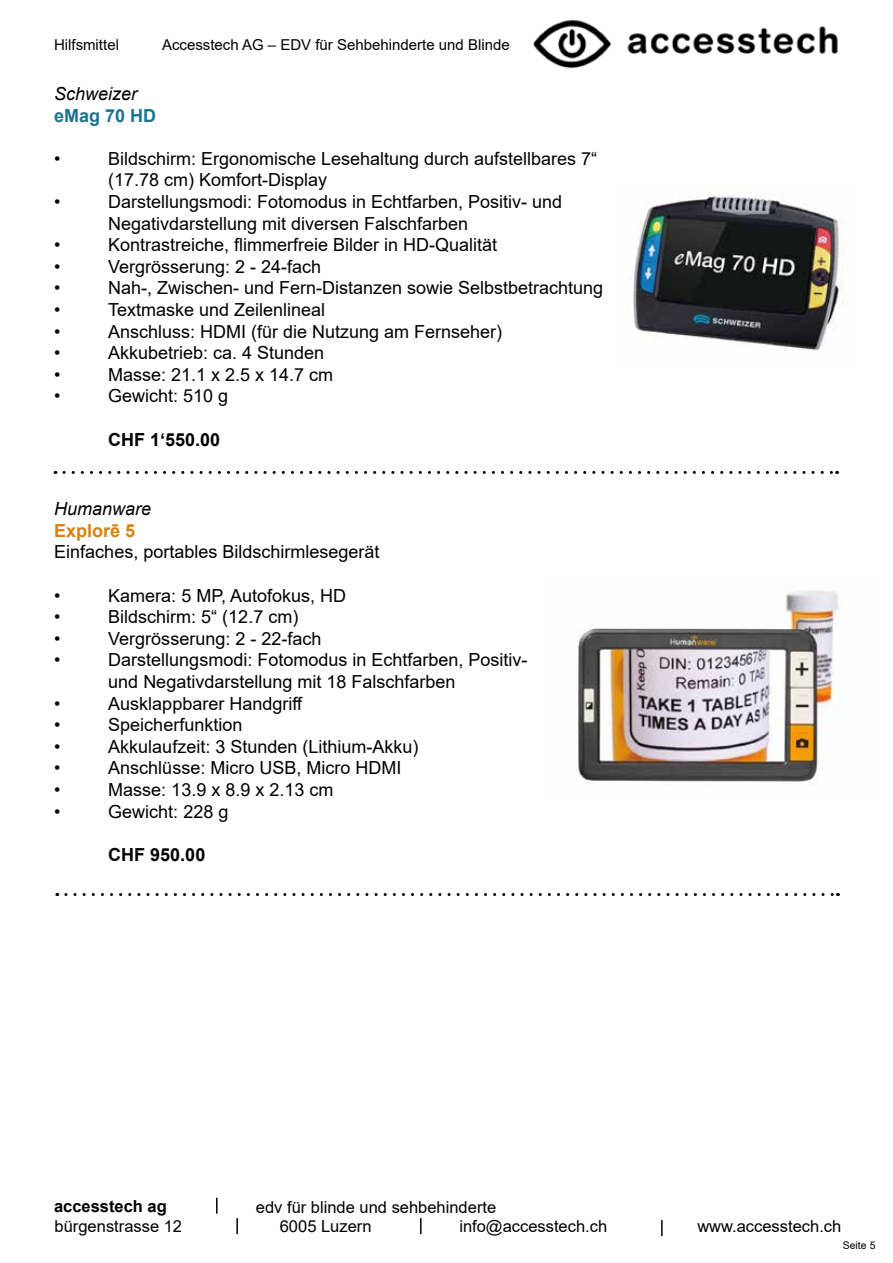
<style>
.page{position:relative;width:893px;height:1263px;background:#fff}
.page>*{position:absolute;margin:0;border:0;box-sizing:border-box;transform-origin:0 0}
.t1{font:18px/21.6px "Arial";color:#000}
.t2{font:700 18px "Arial";color:#000}
.t3{font:italic 18px "Arial";color:#000}
.t4{font:700 18px "Arial";color:#1c748e}
.t5{font:700 18px "Arial";color:#d88013}
.t6{font:16.5px "Arial";color:#000}
.t7{font:700 16.5px "Arial";color:#000}
.t8{font:15px "Arial";color:#000}
.t9{font:10.5px "Arial";color:#000}
</style>
<div class="page">
<svg style="left:216px;top:1198px;width:2px;height:16px"></svg>
<svg style="left:236px;top:1218px;width:2px;height:16px"></svg>
<svg style="left:420px;top:1218px;width:2px;height:16px"></svg>
<svg style="left:661px;top:1220px;width:2px;height:16px"></svg>
<img style="left:533px;top:19px;width:305px;height:50px">
<svg style="left:64px;top:471px;width:774px;height:3px"></svg>
<img style="left:633px;top:193px;width:210px;height:158px">
<img style="left:576px;top:591px;width:266px;height:194px">
<svg style="left:66px;top:893px;width:772px;height:3px"></svg>
<p class="t8" style="left:54px;top:35px;width:66px">Hilfsmittel</p>
<p class="t8" style="left:162px;top:35px;width:349px">Accesstech AG – EDV für Sehbehinderte und Blinde</p>
<p class="t3" style="left:54px;top:82px;width:85px">Schweizer</p>
<p class="t4" style="left:54px;top:103px;width:104px">eMag 70 HD</p>
<p class="t1" style="left:54px;top:148px;width:8px">•</p>
<p class="t1" style="left:108px;top:148px;width:491px">Bildschirm: Ergonomische Lesehaltung durch aufstellbares 7“ (17.78 cm) Komfort-Display</p>
<p class="t1" style="left:54px;top:191px;width:8px">•</p>
<p class="t1" style="left:108px;top:191px;width:456px">Darstellungsmodi: Fotomodus in Echtfarben, Positiv- und<br>Negativdarstellung mit diversen Falschfarben</p>
<p class="t1" style="left:54px;top:234px;width:8px">•</p>
<p class="t1" style="left:108px;top:234px;width:391px">Kontrastreiche, flimmerfreie Bilder in HD-Qualität</p>
<p class="t1" style="left:54px;top:256px;width:8px">•</p>
<p class="t1" style="left:108px;top:256px;width:215px">Vergrösserung: 2 - 24-fach</p>
<p class="t1" style="left:54px;top:277px;width:8px">•</p>
<p class="t1" style="left:108px;top:277px;width:497px">Nah-, Zwischen- und Fern-Distanzen sowie Selbstbetrachtung</p>
<p class="t1" style="left:54px;top:299px;width:8px">•</p>
<p class="t1" style="left:108px;top:299px;width:219px">Textmaske und Zeilenlineal</p>
<p class="t1" style="left:54px;top:320px;width:8px">•</p>
<p class="t1" style="left:108px;top:320px;width:396px">Anschluss: HDMI (für die Nutzung am Fernseher)</p>
<p class="t1" style="left:54px;top:342px;width:8px">•</p>
<p class="t1" style="left:108px;top:342px;width:218px">Akkubetrieb: ca. 4 Stunden</p>
<p class="t1" style="left:54px;top:364px;width:8px">•</p>
<p class="t1" style="left:108px;top:364px;width:227px">Masse: 21.1 x 2.5 x 14.7 cm</p>
<p class="t1" style="left:54px;top:385px;width:8px">•</p>
<p class="t1" style="left:108px;top:385px;width:122px">Gewicht: 510 g</p>
<p class="t2" style="left:108px;top:427px;width:114px">CHF 1‘550.00</p>
<p class="t3" style="left:54px;top:497px;width:99px">Humanware</p>
<p class="t5" style="left:54px;top:518px;width:83px">Explorē 5</p>
<p class="t1" style="left:54px;top:541px;width:327px">Einfaches, portables Bildschirmlesegerät</p>
<p class="t1" style="left:54px;top:584px;width:8px">•</p>
<p class="t1" style="left:108px;top:584px;width:239px">Kamera: 5 MP, Autofokus, HD</p>
<p class="t1" style="left:54px;top:606px;width:8px">•</p>
<p class="t1" style="left:108px;top:606px;width:192px">Bildschirm: 5“ (12.7 cm)</p>
<p class="t1" style="left:54px;top:627px;width:8px">•</p>
<p class="t1" style="left:108px;top:627px;width:215px">Vergrösserung: 2 - 22-fach</p>
<p class="t1" style="left:54px;top:649px;width:8px">•</p>
<p class="t1" style="left:108px;top:649px;width:421px">Darstellungsmodi: Fotomodus in Echtfarben, Positiv&shy;und Negativdarstellung mit 18 Falschfarben</p>
<p class="t1" style="left:54px;top:692px;width:8px">•</p>
<p class="t1" style="left:108px;top:692px;width:196px">Ausklappbarer Handgriff</p>
<p class="t1" style="left:54px;top:714px;width:8px">•</p>
<p class="t1" style="left:108px;top:714px;width:136px">Speicherfunktion</p>
<p class="t1" style="left:54px;top:735px;width:8px">•</p>
<p class="t1" style="left:108px;top:735px;width:312px">Akkulaufzeit: 3 Stunden (Lithium-Akku)</p>
<p class="t1" style="left:54px;top:757px;width:8px">•</p>
<p class="t1" style="left:108px;top:757px;width:295px">Anschlüsse: Micro USB, Micro HDMI</p>
<p class="t1" style="left:54px;top:779px;width:8px">•</p>
<p class="t1" style="left:108px;top:779px;width:227px">Masse: 13.9 x 8.9 x 2.13 cm</p>
<p class="t1" style="left:54px;top:800px;width:8px">•</p>
<p class="t1" style="left:108px;top:800px;width:122px">Gewicht: 228 g</p>
<p class="t2" style="left:108px;top:842px;width:99px">CHF 950.00</p>
<p class="t7" style="left:54px;top:1194px;width:114px">accesstech ag</p>
<p class="t6" style="left:256px;top:1196px;width:242px">edv für blinde und sehbehinderte</p>
<p class="t6" style="left:55px;top:1215px;width:129px">bürgenstrasse 12</p>
<p class="t6" style="left:280px;top:1215px;width:93px">6005 Luzern</p>
<p class="t6" style="left:459px;top:1215px;width:149px">info@accesstech.ch</p>
<p class="t6" style="left:697px;top:1214px;width:145px">www.accesstech.ch</p>
<p class="t9" style="left:843px;top:1238px;width:34px">Seite 5</p>
</div>
